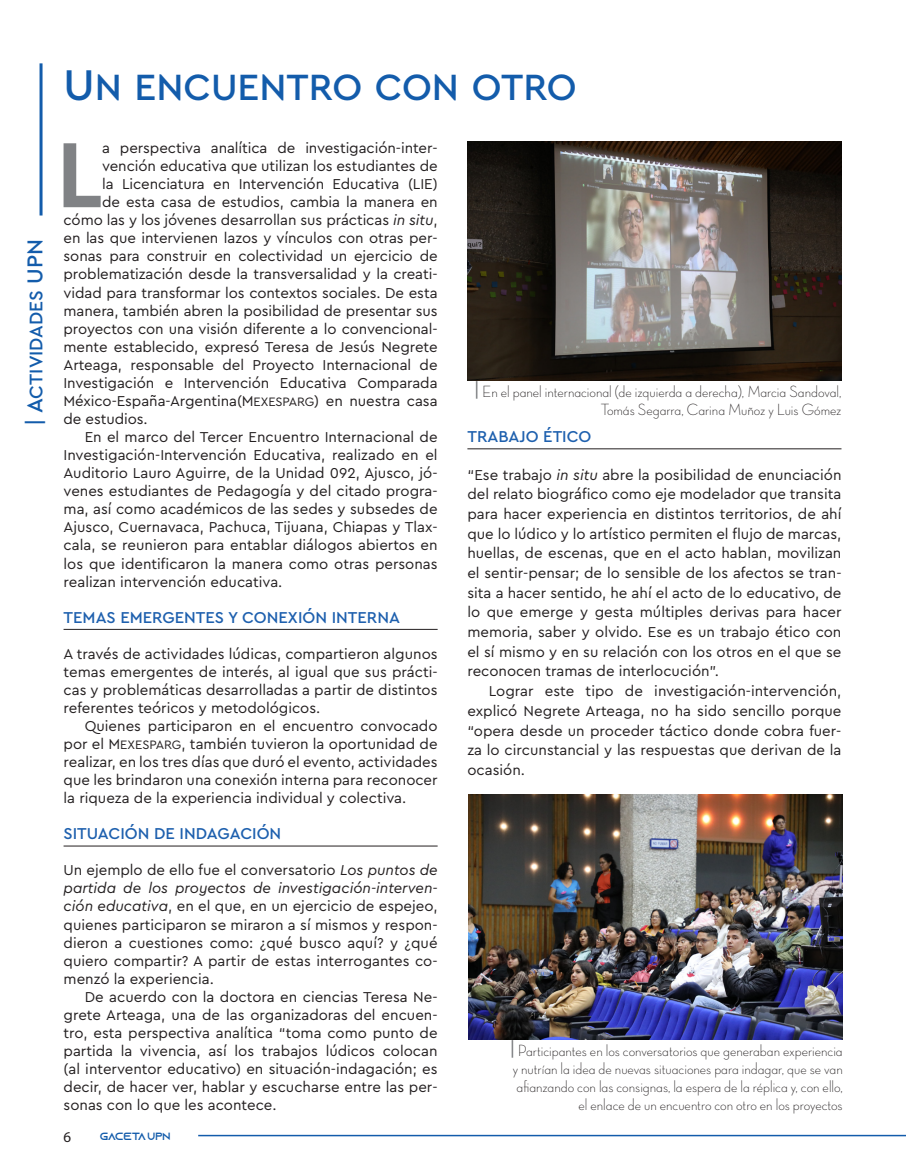
<style>
.page{position:relative;width:906px;height:1174px;background:#fff}
.page>*{position:absolute;margin:0;border:0;box-sizing:border-box;transform-origin:0 0}
.t1{font:700 96.75px "Cera Compact Pro";color:#808285}
.t2{font:38.25px "Cera Pro Medium SC850";color:#135cab}
.t3{font:19.2px "Cera Pro Medium SC850";color:#135cab}
.t4{font:16.5px/18px "Neutra Disp Light Alt";color:#231f20;text-align:right}
.t5{font:500 16.5px "Cera Pro";color:#1e60ae}
.t6{font:15px/18px "Cera Pro";letter-spacing:-.005em;color:#231f20;text-align:justify}
.t7{font:15px "Myriad Pro";color:#231f20}
.t8{font:10.5px "Azonix";color:#135cab}
.s1{font-size:22.5px}
.s2{font-size:45px}
.s3{font-style:italic}
.s4{font-family:"Cera Pro Regular SC850";font-size:12.75px}
.s5{font-family:"Cera Pro Regular SC850"}
.s6{font-family:"Neutra Disp Medium Alt";font-size:21px;color:#76787b}
</style>
<div class="page">
<hr style="left:198px;top:1134px;width:708px;height:2px;background:#135cab">
<hr style="left:40px;top:63px;width:3px;height:152px;background:#135cab">
<hr style="left:64px;top:629px;width:373px;height:1px;background:#231f20">
<hr style="left:64px;top:845px;width:373px;height:1px;background:#231f20">
<hr style="left:467px;top:448px;width:374px;height:1px;background:#231f20">
<img style="left:467px;top:141px;width:374px;height:239px">
<img style="left:468px;top:794px;width:374px;height:245px">
<p class="t3" style="left:23px;top:426px;width:188px;rotate:-90deg"><span class="s1">| A</span>CTIVIDADES <span class="s1">UPN</span></p>
<h2 class="t2" style="left:64px;top:61px;width:515px"><span class="s2">U</span> N ENCUENTRO CON OTRO</h2>
<h1 class="t1" style="left:57px;top:110px;width:47px">L</h1>
<p class="t6" style="left:102px;top:138px;width:337px">a perspectiva analítica de investigación-inter-</p>
<p class="t6" style="left:102px;top:156px;width:337px">vención educativa que utilizan los estudiantes de</p>
<p class="t6" style="left:102px;top:174px;width:337px">la Licenciatura en Intervención Educativa (LIE)</p>
<p class="t6" style="left:102px;top:192px;width:337px">de esta casa de estudios, cambia la manera en</p>
<p class="t6" style="left:64px;top:211px;width:375px">cómo las y los jóvenes desarrollan sus prácticas <span class="s3">in situ</span>,</p>
<p class="t6" style="left:64px;top:229px;width:375px">en las que intervienen lazos y vínculos con otras per-</p>
<p class="t6" style="left:64px;top:247px;width:375px">sonas para construir en colectividad un ejercicio de</p>
<p class="t6" style="left:64px;top:265px;width:375px">problematización desde la transversalidad y la creati-</p>
<p class="t6" style="left:64px;top:283px;width:375px">vidad para transformar los contextos sociales. De esta</p>
<p class="t6" style="left:64px;top:301px;width:375px">manera, también abren la posibilidad de presentar sus</p>
<p class="t6" style="left:64px;top:319px;width:375px">proyectos con una visión diferente a lo convencional-</p>
<p class="t6" style="left:64px;top:337px;width:375px">mente establecido, expresó Teresa de Jesús Negrete</p>
<p class="t6" style="left:64px;top:355px;width:375px">Arteaga, responsable del Proyecto Internacional de</p>
<p class="t6" style="left:64px;top:373px;width:375px">Investigación e Intervención Educativa Comparada</p>
<p class="t6" style="left:64px;top:391px;width:375px">México-España-Argentina(M<span class="s4">EXESPARG</span><span class="s5">)</span> en nuestra casa</p>
<p class="t6" style="left:64px;top:409px;width:86px">de estudios.</p>
<p class="t6" style="left:85px;top:427px;width:354px">En el marco del Tercer Encuentro Internacional de</p>
<p class="t6" style="left:64px;top:445px;width:375px">Investigación-Intervención Educativa, realizado en el</p>
<p class="t6" style="left:64px;top:463px;width:375px">Auditorio Lauro Aguirre, de la Unidad 092, Ajusco, jó-</p>
<p class="t6" style="left:64px;top:481px;width:375px">venes estudiantes de Pedagogía y del citado progra-</p>
<p class="t6" style="left:64px;top:499px;width:375px">ma, así como académicos de las sedes y subsedes de</p>
<p class="t6" style="left:64px;top:517px;width:375px">Ajusco, Cuernavaca, Pachuca, Tijuana, Chiapas y Tlax-</p>
<p class="t6" style="left:64px;top:536px;width:375px">cala, se reunieron para entablar diálogos abiertos en</p>
<p class="t6" style="left:64px;top:554px;width:375px">los que identificaron la manera como otras personas</p>
<p class="t6" style="left:64px;top:572px;width:220px">realizan intervención educativa.</p>
<p class="t5" style="left:64px;top:606px;width:338px">TEMAS EMERGENTES Y CONEXIÓN INTERNA</p>
<p class="t6" style="left:64px;top:644px;width:375px">A través de actividades lúdicas, compartieron algunos temas emergentes de interés, al igual que sus prácti&shy;cas y problemáticas desarrolladas a partir de distintos referentes teóricos y metodológicos.</p>
<p class="t6" style="left:64px;top:716px;width:375px;text-indent:21px">Quienes participaron en el encuentro convocado por el M<span class="s4">EXESPARG</span>, también tuvieron la oportunidad de realizar, en los tres días que duró el evento, actividades que les brindaron una conexión interna para reconocer la riqueza de la experiencia individual y colectiva.</p>
<p class="t5" style="left:64px;top:822px;width:219px">SITUACIÓN DE INDAGACIÓN</p>
<p class="t6" style="left:64px;top:860px;width:375px">Un ejemplo de ello fue el conversatorio <span class="s3">Los puntos de partida de los proyectos de investigación-interven&shy;ción educativa</span>, en el que, en un ejercicio de espejeo, quienes participaron se miraron a sí mismos y respon&shy;dieron a cuestiones como: ¿qué busco aquí? y ¿qué quiero compartir? A partir de estas interrogantes co&shy;menzó la experiencia.</p>
<p class="t6" style="left:64px;top:987px;width:375px;text-indent:21px">De acuerdo con la doctora en ciencias Teresa Ne&shy;grete Arteaga, una de las organizadoras del encuen&shy;tro, esta perspectiva analítica “toma como punto de partida la vivencia, así los trabajos lúdicos colocan (al interventor educativo) en situación-indagación; es decir, de hacer ver, hablar y escucharse entre las per&shy;sonas con lo que les acontece.</p>
<p class="t7" style="left:64px;top:1127px;width:9px">6</p>
<p class="t8" style="left:100px;top:1131px;width:72px">GACETA upn</p>
<p class="t4" style="left:474px;top:382px;width:368px"><span class="s6">|</span> En el panel internacional (de izquierda a derecha), Marcia Sandoval,<br>Tomás Segarra, Carina Muñoz y Luis Gómez</p>
<p class="t5" style="left:467px;top:425px;width:125px">TRABAJO ÉTICO</p>
<p class="t6" style="left:467px;top:464px;width:375px;line-height:19.6px">“Ese trabajo <span class="s3">in situ</span> abre la posibilidad de enunciación del relato biográfico como eje modelador que transita para hacer experiencia en distintos territorios, de ahí que lo lúdico y lo artístico permiten el flujo de marcas, huellas, de escenas, que en el acto hablan, movilizan el sentir-pensar; de lo sensible de los afectos se tran&shy;sita a hacer sentido, he ahí el acto de lo educativo, de lo que emerge y gesta múltiples derivas para hacer memoria, saber y olvido. Ese es un trabajo ético con el sí mismo y en su relación con los otros en el que se reconocen tramas de interlocución”.</p>
<p class="t6" style="left:467px;top:680px;width:375px;line-height:19.6px;text-indent:21px">Lograr este tipo de investigación-intervención, explicó Negrete Arteaga, no ha sido sencillo porque “opera desde un proceder táctico donde cobra fuer&shy;za lo circunstancial y las respuestas que derivan de la ocasión.</p>
<p class="t4" style="left:510px;top:1041px;width:334px"><span class="s6">|</span> Participantes en los conversatorios que generaban experiencia y nutrían la idea de nuevas situaciones para indagar, que se van afianzando con las consignas, la espera de la réplica y, con ello, el enlace de un encuentro con otro en los proyectos</p>
</div>
